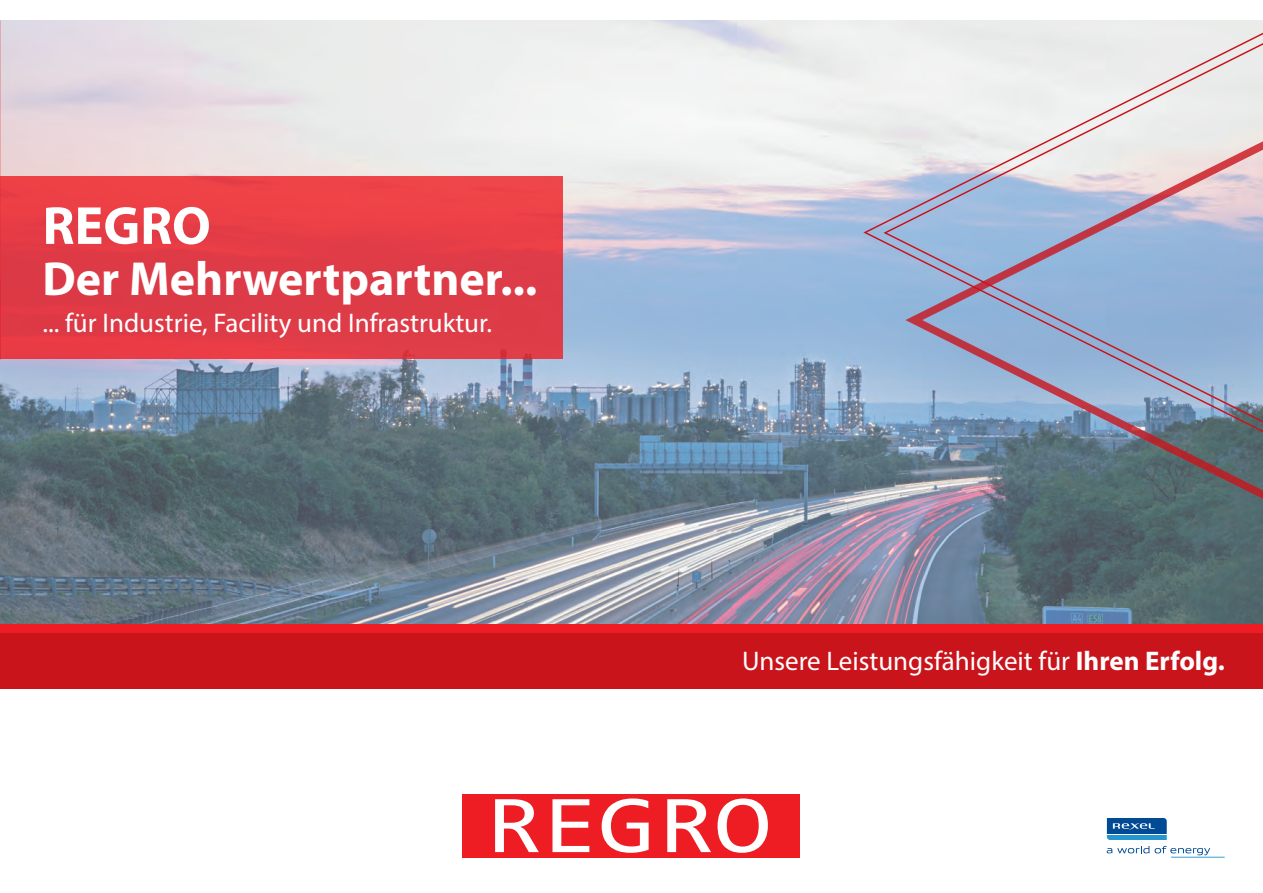
<style>
.page{position:relative;width:1263px;height:893px;background:#fff}
.page>*{position:absolute;margin:0;border:0;box-sizing:border-box;transform-origin:0 0}
.t1{font:700 54px "Myriad Pro";color:#fff}
.t2{font:700 48px "Myriad Pro";color:#fff}
.t3{font:27px "Myriad Pro";color:#fff}
.s1{font-weight:700}
</style>
<div class="page">
<img style="left:0;top:21px;width:1263px;height:604px">
<div style="left:0;top:176px;width:562px;height:183px;background:linear-gradient(to right,#e43b46,#e43f48)"></div>
<svg style="left:904px;top:451px;width:359px;height:92px"></svg>
<svg style="left:863px;top:20px;width:20px;height:430px"></svg>
<svg style="left:883px;top:20px;width:380px;height:431px"></svg>
<div style="left:0;top:632px;width:1263px;height:56px;background:#ca141c"></div>
<div style="left:0;top:625px;width:1263px;height:8px;background:#ee1d23"></div>
<div style="left:463px;top:794px;width:337px;height:64px;background:#ee1d23"></div>
<svg style="left:495px;top:799px;width:44px;height:53px"></svg>
<svg style="left:552px;top:799px;width:37px;height:53px"></svg>
<svg style="left:602px;top:798px;width:47px;height:55px"></svg>
<svg style="left:667px;top:799px;width:44px;height:53px"></svg>
<svg style="left:717px;top:798px;width:51px;height:55px"></svg>
<svg style="left:1107px;top:818px;width:60px;height:22px"></svg>
<svg style="left:1107px;top:846px;width:118px;height:12px"></svg>
<h1 class="t1" style="left:43px;top:190px;width:170px">REGRO</h1>
<h2 class="t2" style="left:43px;top:247px;width:496px">Der Mehrwertpartner...</h2>
<p class="t3" style="left:43px;top:307px;width:451px">... für Industrie, Facility und Infrastruktur.</p>
<p class="t3" style="left:742px;top:645px;width:484px">Unsere Leistungsfähigkeit für <span class="s1">Ihren Erfolg.</span></p>
</div>
